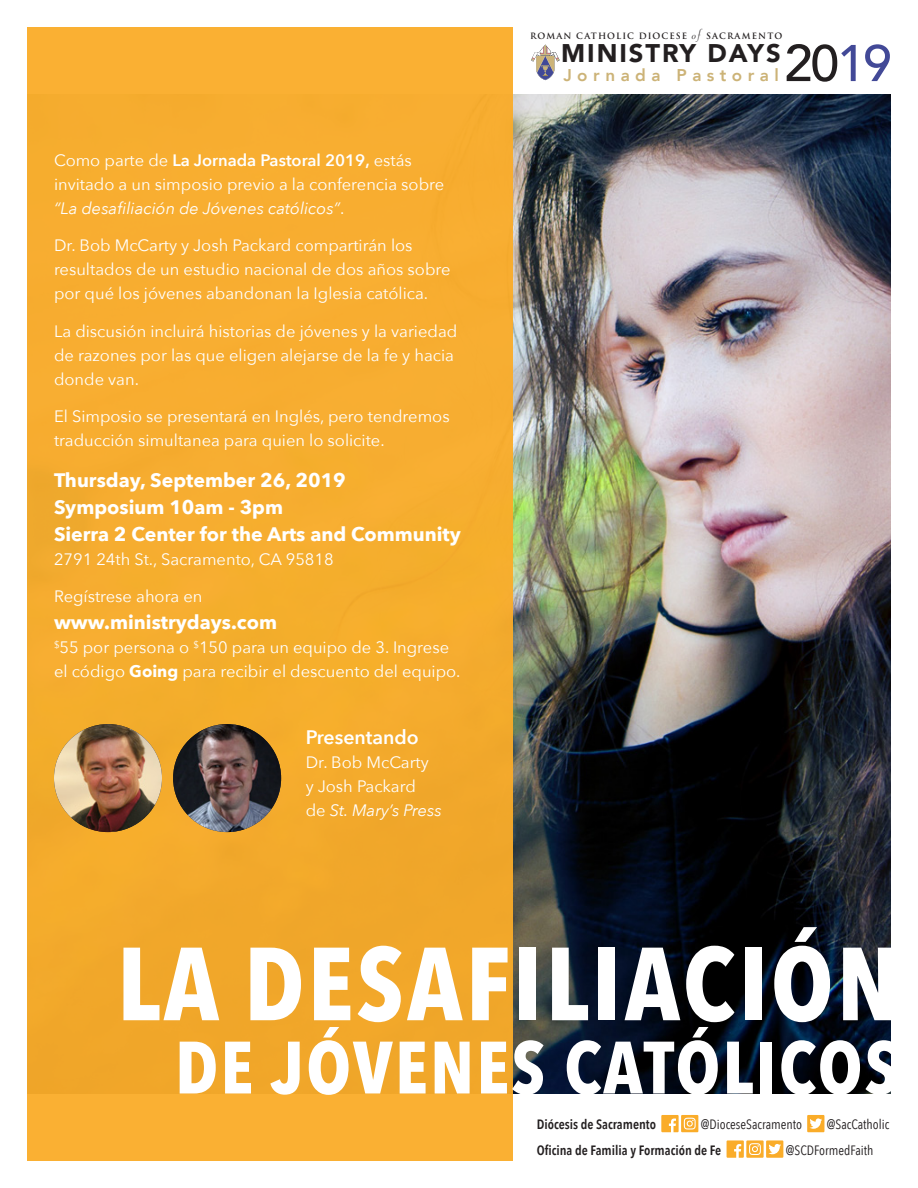
<style>
.page{position:relative;width:918px;height:1188px;background:#fff}
.page>*{position:absolute;margin:0;border:0;box-sizing:border-box;transform-origin:0 0}
.t1{font:700 102.6px "Avenir Next Condensed";letter-spacing:.03em;color:#fff}
.t2{font:700 73.2px "Avenir Next Condensed";letter-spacing:.03em;color:#fff}
.t3{font:500 51px "Avenir";color:#231f20}
.t4{font:900 25.5px "Avenir";letter-spacing:.075em;color:#231f20}
.t5{font:700 19.5px "Avenir Next";color:#fff}
.t6{font:600 19.5px "Avenir Next";color:#fff}
.t7{font:800 16.95px "Avenir";letter-spacing:.32em;color:#ccb377}
.t8{font:16.5px/24px "Avenir Next";color:#fff}
.t9{font:600 13.5px "Avenir Next Condensed";color:#231f20}
.t10{font:13.5px "Avenir Next Condensed";color:#231f20}
.t11{font:700 8.55px "Trajan Pro";letter-spacing:.125em;color:#231f20}
.s1{font-family:"Savoye Let Plain";font-weight:400;font-size:14.85px}
.s2{font-weight:600}
.s3{font-style:italic}
.s4{font-weight:700}
.s5{color:#424997}
</style>
<div class="page">
<img style="left:513px;top:94px;width:378px;height:1000px">
<svg style="left:531px;top:45px;width:29px;height:35px"></svg>
<div style="left:27px;top:27px;width:486px;height:1134px;background:#faac29"></div>
<svg style="left:661px;top:1115px;width:37px;height:17px"></svg>
<svg style="left:807px;top:1115px;width:17px;height:17px"></svg>
<svg style="left:727px;top:1140px;width:56px;height:18px"></svg>
<img style="left:54px;top:724px;width:108px;height:108px;border-radius:54px">
<img style="left:173px;top:724px;width:108px;height:108px;border-radius:54px">
<p class="t11" style="left:530px;top:30px;width:254px">ROMAN CATHOLIC DIOCESE <span class="s1">of</span> SACRAMENTO</p>
<p class="t8" style="left:54px;top:147px;width:392px">Como parte de <span class="s2">La Jornada Pastoral 2019,</span> estás invitado a un simposio previo a la conferencia sobre <span class="s3">“La desafiliación de Jóvenes católicos”</span>.</p>
<p class="t8" style="left:54px;top:233px;width:398px">Dr. Bob McCarty y Josh Packard compartirán los resultados de un estudio nacional de dos años sobre por qué los jóvenes abandonan la Iglesia católica.</p>
<p class="t8" style="left:54px;top:318px;width:405px">La discusión incluirá historias de jóvenes y la variedad de razones por las que eligen alejarse de la fe y hacia donde van.</p>
<p class="t8" style="left:54px;top:404px;width:397px">El Simposio se presentará en Inglés, pero tendremos traducción simultanea para quien lo solicite.</p>
<p class="t5" style="left:54px;top:463px;width:293px">Thursday, September 26, 2019</p>
<p class="t5" style="left:54px;top:490px;width:231px">Symposium 10am - 3pm</p>
<p class="t5" style="left:54px;top:517px;width:408px">Sierra 2 Center for the Arts and Community</p>
<p class="t8" style="left:54px;top:546px;width:281px">2791 24th St., Sacramento, CA 95818</p>
<p class="t8" style="left:54px;top:584px;width:150px">Regístrese ahora en</p>
<p class="t5" style="left:54px;top:605px;width:225px">www.ministrydays.com</p>
<p class="t8" style="left:54px;top:635px;width:408px"><sup>$</sup>55 por persona o <sup>$</sup>150 para un equipo de 3. Ingrese el código <span class="s4">Going</span> para recibir el descuento del equipo.</p>
<p class="t6" style="left:306px;top:720px;width:115px">Presentando</p>
<p class="t8" style="left:306px;top:749px;width:138px">Dr. Bob McCarty<br>y Josh Packard<br>de <span class="s3">St. Mary’s Press</span></p>
<p class="t4" style="left:561px;top:32px;width:221px">MINISTRY DAYS</p>
<p class="t7" style="left:563px;top:62px;width:217px">Jornada Pastoral</p>
<p class="t3" style="left:784px;top:19px;width:109px">20<span class="s5">19</span></p>
<p class="t1" style="left:117px;top:921px;width:783px">LA DESAFILIACIÓN</p>
<p class="t2" style="left:175px;top:1023px;width:725px">DE JÓVENES CATÓLICOS</p>
<p class="t9" style="left:537px;top:1113px;width:121px">Diócesis de Sacramento</p>
<p class="t10" style="left:701px;top:1113px;width:103px">@DioceseSacramento</p>
<p class="t10" style="left:827px;top:1113px;width:64px">@SacCatholic</p>
<p class="t9" style="left:537px;top:1138px;width:186px">Oficina de Familia y Formación de Fe</p>
<p class="t10" style="left:786px;top:1138px;width:89px">@SCDFormedFaith</p>
</div>
